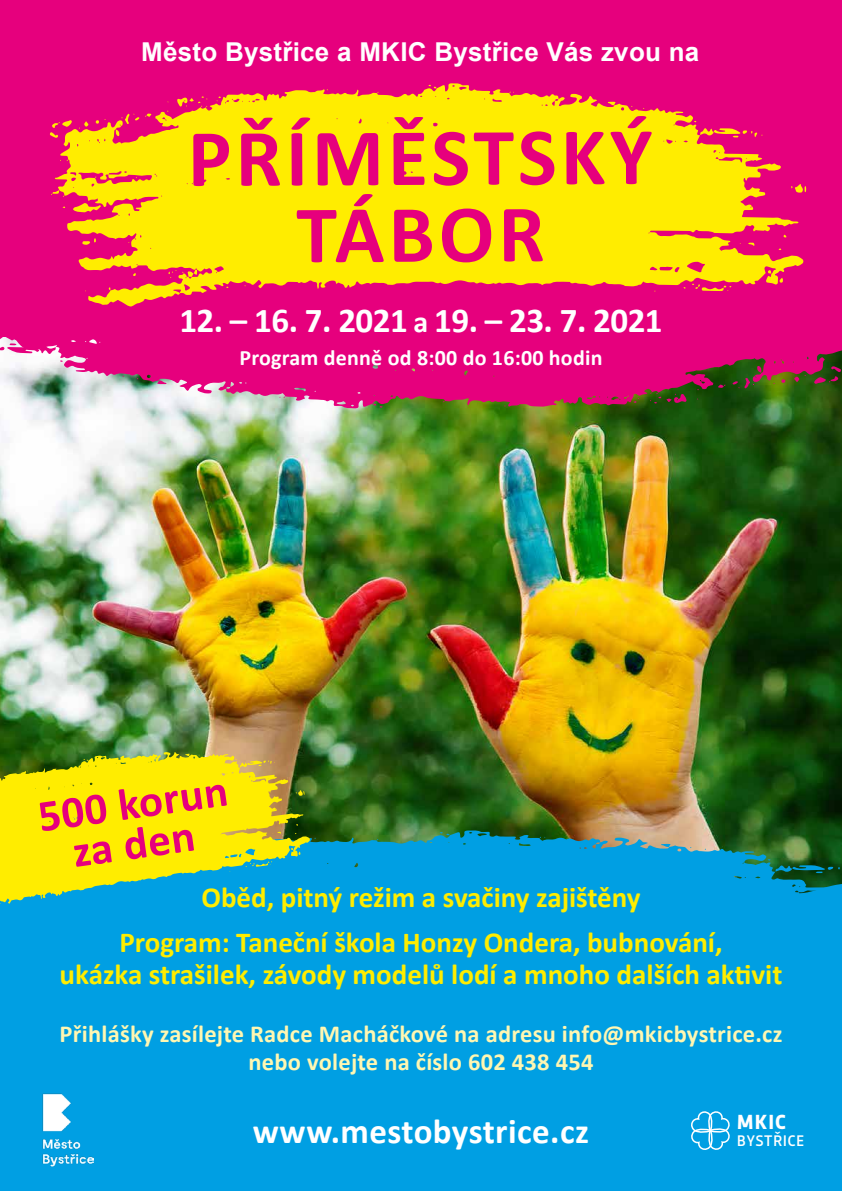
<style>
.page{position:relative;width:842px;height:1191px;background:#fff}
.page>*{position:absolute;margin:0;border:0;box-sizing:border-box;transform-origin:0 0}
.t1{font:700 82.3px/76.9px "Calibri";letter-spacing:.045em;color:#e6007d;text-align:center}
.t2{font:700 45px/40px "Calibri";color:#e6007d;text-align:center}
.t3{font:700 35px "Calibri";color:#fff}
.t4{font:700 29px/45px "Calibri";color:#ffed00;text-align:center}
.t5{font:700 26px "Arial";letter-spacing:.01em;color:#fff}
.t6{font:700 24.5px/28px "Calibri";letter-spacing:.01em;color:#fff7b2;text-align:center}
.t7{font:700 22px "Calibri";letter-spacing:.01em;color:#fff}
.t8{font:700 20.2px "Bould";color:#fff}
.t9{font:500 15.2px "Bould";letter-spacing:.02em;color:#fff}
.s1{font-size:30px}
</style>
<div class="page">
<img style="left:0;top:390px;width:842px;height:440px">
<img style="left:310px;top:830px;width:532px;height:17px">
<svg style="left:661px;top:844px;width:10px;height:3px"></svg>
<svg style="left:440px;top:832px;width:11px;height:4px"></svg>
<svg style="left:539px;top:836px;width:6px;height:3px"></svg>
<div style="left:0;top:847px;width:842px;height:344px;background:#009fe3"></div>
<img style="left:43px;top:1093px;width:50px;height:73px">
<svg style="left:688px;top:1108px;width:44px;height:44px;background:#31b1e8"></svg>
<svg style="left:0;top:336px;width:836px;height:72px;background:#d03282"></svg>
<svg style="left:156px;top:380px;width:11px;height:4px"></svg>
<svg style="left:373px;top:403px;width:10px;height:4px"></svg>
<svg style="left:279px;top:396px;width:7px;height:2px"></svg>
<svg style="left:633px;top:398px;width:6px;height:5px"></svg>
<svg style="left:650px;top:392px;width:36px;height:11px"></svg>
<div style="left:0;top:0;width:842px;height:336px;background:#e6007d"></div>
<svg style="left:55px;top:83px;width:749px;height:223px;fill:#ffed00"></svg>
<svg style="left:73px;top:203px;width:28px;height:9px"></svg>
<svg style="left:608px;top:102px;width:8px;height:4px"></svg>
<svg style="left:748px;top:243px;width:6px;height:3px"></svg>
<svg style="left:96px;top:120px;width:3px;height:4px"></svg>
<svg style="left:82px;top:238px;width:14px;height:7px"></svg>
<svg style="left:428px;top:85px;width:9px;height:4px"></svg>
<svg style="left:791px;top:184px;width:15px;height:9px"></svg>
<svg style="left:217px;top:96px;width:4px;height:5px"></svg>
<svg style="left:177px;top:96px;width:30px;height:12px"></svg>
<svg style="left:145px;top:114px;width:7px;height:3px"></svg>
<svg style="left:115px;top:114px;width:24px;height:22px"></svg>
<svg style="left:50px;top:120px;width:22px;height:18px"></svg>
<svg style="left:700px;top:128px;width:62px;height:9px"></svg>
<svg style="left:79px;top:121px;width:9px;height:8px"></svg>
<svg style="left:51px;top:187px;width:18px;height:10px"></svg>
<svg style="left:168px;top:270px;width:29px;height:8px"></svg>
<svg style="left:0;top:752px;width:310px;height:176px;background:#a2c747"></svg>
<svg style="left:185px;top:753px;width:5px;height:4px"></svg>
<svg style="left:291px;top:848px;width:9px;height:7px"></svg>
<svg style="left:83px;top:759px;width:6px;height:2px"></svg>
<svg style="left:296px;top:790px;width:8px;height:5px"></svg>
<svg style="left:235px;top:759px;width:40px;height:9px"></svg>
<svg style="left:273px;top:831px;width:8px;height:3px"></svg>
<svg style="left:245px;top:861px;width:27px;height:6px"></svg>
<svg style="left:692px;top:270px;width:150px;height:120px"></svg>
<svg style="left:0;top:298px;width:85px;height:64px"></svg>
<p class="t5" style="left:141px;top:34px;width:560px">Město Bystřice a MKIC Bystřice Vás zvou na</p>
<h1 class="t1" style="left:188px;top:118px;width:466px">PŘÍMĚSTSKÝ<br>TÁBOR</h1>
<p class="t3" style="left:179px;top:295px;width:485px">12. – 16. 7. 2021 <span class="s1">a</span> 19. – 23. 7. 2021</p>
<p class="t7" style="left:240px;top:342px;width:364px">Program denně od 8:00 do 16:00 hodin</p>
<h2 class="t2" style="left:35px;top:796px;width:193px;rotate:-8deg">500 korun za den</h2>
<p class="t4" style="left:119px;top:874px;width:605px">Oběd, pitný režim a svačiny zajištěny<br>Program: Taneční škola Honzy Ondera, bubnování,</p>
<p class="t4" style="left:60px;top:951px;width:724px">ukázka strašilek, závody modelů lodí a mnoho dalších aktivit</p>
<p class="t6" style="left:60px;top:1019px;width:724px">Přihlášky zasílejte Radce Macháčkové na adresu info@mkicbystrice.cz nebo volejte na číslo 602 438 454</p>
<p class="t3" style="left:253px;top:1106px;width:337px">www.mestobystrice.cz</p>
<p class="t8" style="left:737px;top:1107px;width:51px">MKIC</p>
<p class="t9" style="left:737px;top:1129px;width:69px">BYSTŘICE</p>
</div>
